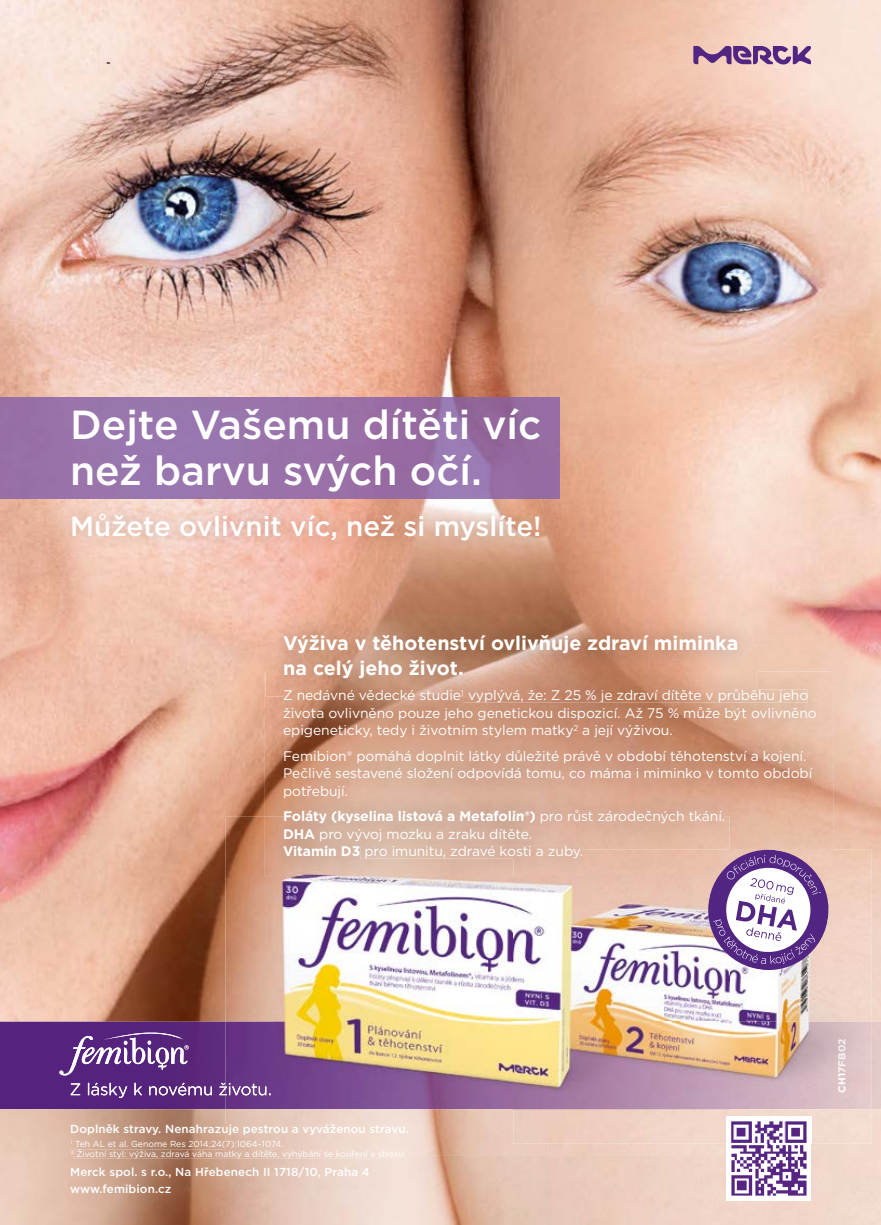
<style>
.page{position:relative;width:881px;height:1225px;background:#fff}
.page>*{position:absolute;margin:0;border:0;box-sizing:border-box;transform-origin:0 0}
.t1{font:500 40.5px/45.6px "Gotham";color:#fff}
.t2{font:500 27.75px "Gotham";color:#fff}
.t3{font:700 19.65px/24.8px "Gotham";color:#fff}
.t4{font:13.8px/17.4px "Gotham";letter-spacing:-.005em;color:#fff}
.t5{font:700 13.8px "Gotham";color:#fff}
.t6{font:12px "Arial";color:#000}
.t7{font:500 11.55px/17.7px "Gotham";letter-spacing:.01em;color:#fff}
.t8{font:700 10.2px "Gotham";letter-spacing:.01em;color:#fff}
.t9{font:8.7px/10.2px "Gotham";color:#fff}
.s1{color:#fefefe}
.s2{font-weight:700}
.s3{color:#f6f6f7}
.s4{color:#f2f1f2}
</style>
<div class="page">
<img style="left:0;top:0;width:880px;height:1021px">
<img style="left:265px;top:671px;width:568px;height:178px">
<img style="left:284px;top:696px;width:176px;height:4px">
<img style="left:463px;top:689px;width:344px;height:13px">
<img style="left:284px;top:810px;width:440px;height:6px">
<img style="left:0;top:397px;width:559px;height:101px">
<img style="left:57px;top:499px;width:497px;height:56px">
<svg style="left:693px;top:46px;width:117px;height:18px;background:#946c9e"></svg>
<img style="left:0;top:1021px;width:880px;height:204px">
<img style="left:71px;top:1124px;width:154px;height:10px">
<img style="left:73px;top:1140px;width:152px;height:8px">
<img style="left:74px;top:1149px;width:331px;height:9px">
<img style="left:726px;top:1143px;width:84px;height:58px">
<svg style="left:59px;top:1030px;width:166px;height:68px;background:#6f4490"></svg>
<img style="left:265px;top:616px;width:490px;height:80px">
<svg style="left:461px;top:690px;width:2px;height:6px"></svg>
<img style="left:463px;top:689px;width:292px;height:7px">
<img style="left:729px;top:849px;width:142px;height:294px">
<img style="left:838px;top:1039px;width:7px;height:53px">
<img style="left:225px;top:816px;width:48px;height:205px">
<img style="left:273px;top:876px;width:456px;height:145px">
<img style="left:265px;top:816px;width:464px;height:60px">
<img style="left:284px;top:829px;width:31px;height:9px">
<div style="left:315px;top:828px;width:216px;height:13px;background:#d5b3a0"></div>
<img style="left:283px;top:846px;width:76px;height:10px">
<img style="left:360px;top:846px;width:222px;height:12px">
<img style="left:225px;top:1021px;width:504px;height:88px">
<img style="left:225px;top:1109px;width:501px;height:46px">
<img style="left:225px;top:1149px;width:180px;height:6px">
<svg style="left:726px;top:1143px;width:3px;height:12px"></svg>
<img style="left:225px;top:1083px;width:45px;height:12px">
<img style="left:513px;top:849px;width:69px;height:9px">
<img style="left:513px;top:1109px;width:216px;height:34px">
<svg style="left:706px;top:848px;width:123px;height:123px"></svg>
<p class="t6" style="left:106px;top:53px;width:5px">-</p>
<h1 class="t1" style="left:70px;top:401px;width:472px">Dejte Vašemu dítěti víc než barvu svých očí.</h1>
<h2 class="t2" style="left:70px;top:508px;width:472px">Můžete ovlivnit víc, než si myslíte!</h2>
<h3 class="t3" style="left:283px;top:630px;width:456px">Výživa v těhotenství ovlivňuje zdraví miminka na celý jeho život.</h3>
<p class="t4" style="left:283px;top:686px;width:535px">Z ne<span class="s1">dá</span>vn<span class="s1">é věde</span>cké st<span class="s1">ud</span>ie<sup>1</sup> vyplývá že: Z 25 % je zdraví dítěte v průběhu jeho života ovlivněno pouze jeho genetickou dispozicí. Až 75 % může být ovlivněno epigeneticky, tedy i životním stylem matky<sup>2</sup> a její výživou.</p>
<p class="t4" style="left:283px;top:747px;width:530px">Femibion® pomáhá doplnit látky důležité právě v období těhotenství a kojení.<br>Pečlivě sestavené složení odpovídá tomu, co máma i miminko v tomto období potřebují.</p>
<p class="t5" style="left:524px;top:807px;width:7px">®</p>
<p class="t4" style="left:520px;top:686px;width:5px">,</p>
<p class="t4" style="left:283px;top:807px;width:443px"><span class="s2">Foláty (kyselina listová a Metafolin )</span> pro růst zárodečných tkání.<br><span class="s2">DHA</span> pro vývoj mozku a zraku dítěte.<br><span class="s2">Vitamin D3</span> pro imunitu, zdravé kosti a zuby.</p>
<p class="t7" style="left:70px;top:1119px;width:340px">Doplněk stravy. Nenahrazuje pestrou a vyváženou stravu.</p>
<p class="t9" style="left:71px;top:1138px;width:337px"><sup>1</sup> Teh AL et al. Genome Res 2014;24(7):1064–1074.<br><sup>2</sup> Životní styl: výživa, zdravá váha matky a dítěte vyhýbání se kouření a stresu.</p>
<p class="t9" style="left:277px;top:1149px;width:4px">,</p>
<p class="t7" style="left:70px;top:1162px;width:301px">Merck spol. s r.o., Na Hřebenech II 1718/10, Praha 4 www.femibion.cz</p>
<p class="t8" style="left:834px;top:1093px;width:56px;rotate:-90deg">CH1<span class="s3">7FB</span><span class="s4">02</span></p>
</div>
